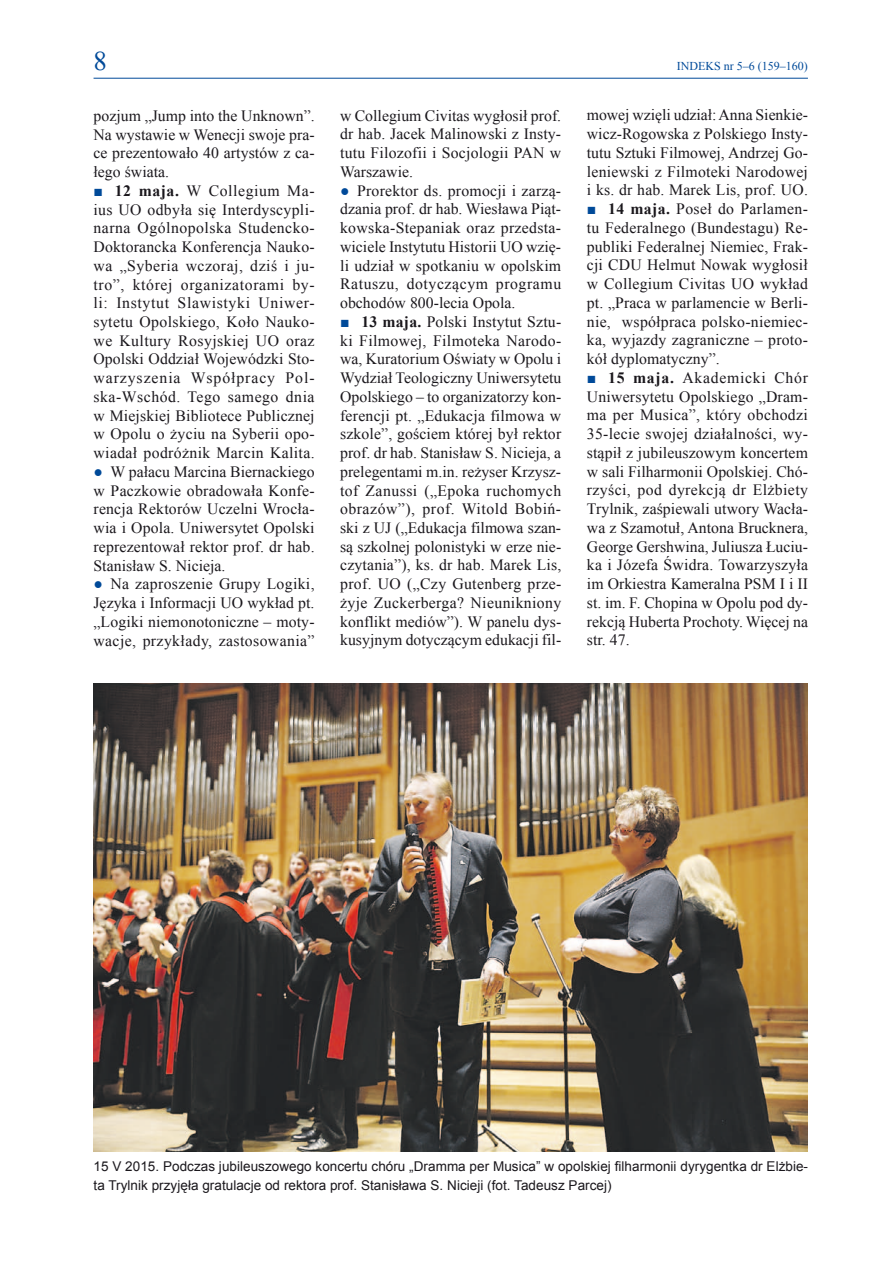
<style>
.page{position:relative;width:893px;height:1263px;background:#fff}
.page>*{position:absolute;margin:0;border:0;box-sizing:border-box;transform-origin:0 0}
.t1{font:27px "Times New Roman";color:#004a99}
.t2{font:15.75px/18.8px "Times New Roman";letter-spacing:.01em;color:#1a171c;text-align:justify}
.t3{font:13.5px/18.8px "Arial";letter-spacing:.005em;color:#1a171c}
.t4{font:12px "Times New Roman";color:#004a99}
.s1{color:#004a99}
.s2{font-weight:700}
</style>
<div class="page">
<hr style="left:94px;top:78px;width:714px;height:1px;background:#004a99">
<img style="left:94px;top:683px;width:714px;height:469px">
<h1 class="t1" style="left:94px;top:43px;width:15px">8</h1>
<p class="t4" style="left:677px;top:58px;width:132px">INDEKS nr 5–6 (159–160)</p>
<p class="t2" style="left:94px;top:106px;width:223px">pozjum „Jump into the Unknown”.<br>Na wystawie w Wenecji swoje pra&shy;ce prezentowało 40 artystów z ca&shy;łego świata.</p>
<p class="t2" style="left:93px;top:181px;width:223px"><span class="s1">■</span> <span class="s2">12 maja.</span> W Collegium Ma&shy;ius UO odbyła się Interdyscypli&shy;narna Ogólnopolska Studencko-Doktorancka Konferencja Nauko&shy;wa „Syberia wczoraj, dziś i ju&shy;tro”, której organizatorami by&shy;li: Instytut Slawistyki Uniwer&shy;sytetu Opolskiego, Koło Nauko&shy;we Kultury Rosyjskiej UO oraz Opolski Oddział Wojewódzki Sto&shy;warzyszenia Współpracy Pol&shy;ska-Wschód. Tego samego dnia w Miejskiej Bibliotece Publicznej w Opolu o życiu na Syberii opo&shy;wiadał podróżnik Marcin Kalita.</p>
<p class="t2" style="left:94px;top:462px;width:223px"><span class="s1">●</span> W pałacu Marcina Biernackiego w Paczkowie obradowała Konfe&shy;rencja Rektorów Uczelni Wrocła&shy;wia i Opola. Uniwersytet Opolski reprezentował rektor prof. dr hab.<br>Stanisław S. Nicieja.</p>
<p class="t2" style="left:93px;top:574px;width:223px"><span class="s1">●</span> Na zaproszenie Grupy Logiki, Języka i Informacji UO wykład pt. „Logiki niemonotoniczne – moty&shy;wacje, przykłady, zastosowania”</p>
<p class="t2" style="left:587px;top:106px;width:223px">mowej wzięli udział:Anna Sienkie&shy;wicz-Rogowska z Polskiego Insty&shy;tutu Sztuki Filmowej, Andrzej Go&shy;leniewski z Filmoteki Narodowej i ks. dr hab. Marek Lis, prof. UO.</p>
<p class="t2" style="left:587px;top:199px;width:223px"><span class="s1">■</span> <span class="s2">14 maja.</span> Poseł do Parlamen&shy;tu Federalnego (Bundestagu) Re&shy;publiki Federalnej Niemiec, Frak&shy;cji CDU Helmut Nowak wygłosił w Collegium Civitas UO wykład pt. „Praca w parlamencie w Berli&shy;nie, współpraca polsko-niemiec&shy;ka, wyjazdy zagraniczne – proto&shy;kół dyplomatyczny”.</p>
<p class="t2" style="left:587px;top:368px;width:223px"><span class="s1">■</span> <span class="s2">15 maja.</span> Akademicki Chór Uniwersytetu Opolskiego „Dram&shy;ma per Musica”, który obchodzi 35-lecie swojej działalności, wy&shy;stąpił z jubileuszowym koncertem w sali Filharmonii Opolskiej. Chó&shy;rzyści, pod dyrekcją dr Elżbiety Trylnik, zaśpiewali utwory Wacła&shy;wa z Szamotuł, Antona Brucknera, George Gershwina, Juliusza Łuciu&shy;ka i Józefa Świdra. Towarzyszyła im Orkiestra Kameralna PSM I i II st. im. F. Chopina w Opolu pod dy&shy;rekcją Huberta Prochoty. Więcej na str. 47.</p>
<p class="t2" style="left:340px;top:106px;width:223px">w Collegium Civitas wygłosił prof. dr hab. Jacek Malinowski z Insty&shy;tutu Filozofii i Socjologii PAN w Warszawie.</p>
<p class="t2" style="left:340px;top:181px;width:223px"><span class="s1">●</span> Prorektor ds. promocji i zarzą&shy;dzania prof. dr hab. Wiesława Piąt&shy;kowska-Stepaniak oraz przedsta&shy;wiciele Instytutu Historii UO wzię&shy;li udział w spotkaniu w opolskim Ratuszu, dotyczącym programu obchodów 800-lecia Opola.</p>
<p class="t2" style="left:340px;top:312px;width:223px"><span class="s1">■</span> <span class="s2">13 maja.</span> Polski Instytut Sztu&shy;ki Filmowej, Filmoteka Narodo&shy;wa, Kuratorium Oświaty w Opolu i Wydział Teologiczny Uniwersytetu Opolskiego – to organizatorzy kon&shy;ferencji pt. „Edukacja filmowa w szkole”, gościem której był rektor prof. dr hab. Stanisław S. Nicieja, a prelegentami m.in. reżyser Krzysz&shy;tof Zanussi („Epoka ruchomych obrazów”), prof. Witold Bobiń&shy;ski z UJ („Edukacja filmowa szan&shy;są szkolnej polonistyki w erze nie&shy;czytania”), ks. dr hab. Marek Lis, prof. UO („Czy Gutenberg prze&shy;żyje Zuckerberga? Nieunikniony konflikt mediów”). W panelu dys&shy;kusyjnym dotyczącym edukacji fil-</p>
<p class="t3" style="left:94px;top:1157px;width:716px">15 V 2015. Podczas jubileuszowego koncertu chóru „Dramma per Musica” w opolskiej filharmonii dyrygentka dr Elżbie&shy;ta Trylnik przyjęła gratulacje od rektora prof. Stanisława S. Nicieji (fot. Tadeusz Parcej)</p>
</div>
